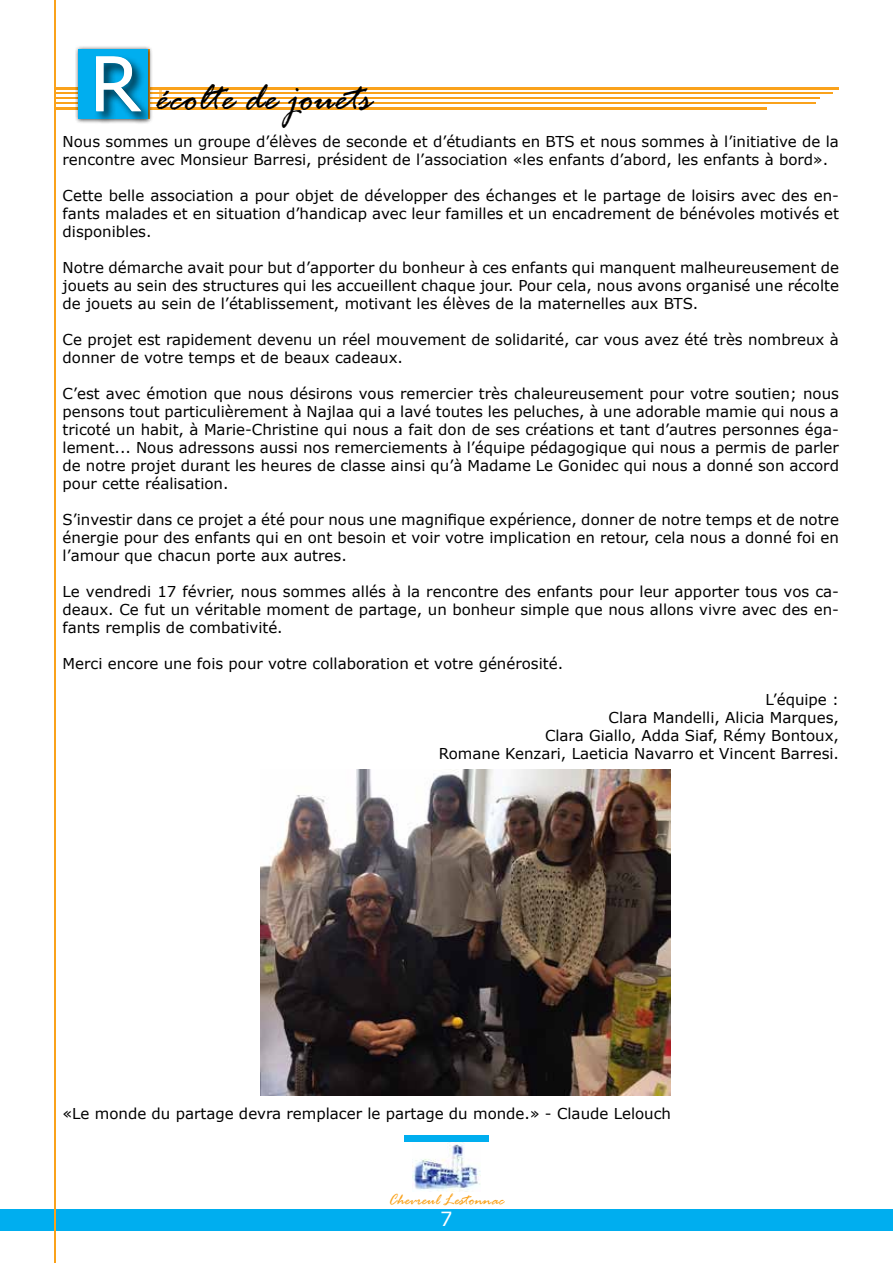
<style>
.page{position:relative;width:893px;height:1263px;background:#fff}
.page>*{position:absolute;margin:0;border:0;box-sizing:border-box;transform-origin:0 0}
.t1{font:italic 42px "Rage";color:#000}
.t2{font:19.5px "MS Reference Sans Serif";color:#fff}
.t3{font:italic 16.5px "Rage";color:#faa21b}
.t4{font:15px/18px "MS Reference Sans Serif";color:#000;text-align:justify}
.s1{font-family:"MS Reference Sans Serif";font-style:normal;font-size:75px;color:#fff}
</style>
<div class="page">
<img style="left:260px;top:770px;width:410px;height:325px">
<div style="left:0;top:1209px;width:893px;height:21px;background:#00aeef"></div>
<div style="left:404px;top:1135px;width:85px;height:7px;background:#00aeef"></div>
<hr style="left:54px;top:0;width:1px;height:1262px;background:#faa21b">
<img style="left:413px;top:1142px;width:67px;height:50px">
<hr style="left:160px;top:88px;width:2px;height:21px;background:#faa21b">
<hr style="left:55px;top:93px;width:778px;height:1px;background:#faa21b">
<hr style="left:55px;top:98px;width:765px;height:1px;background:#faa21b">
<hr style="left:55px;top:103px;width:761px;height:1px;background:#faa21b">
<hr style="left:54px;top:87px;width:784px;height:3px;background:#faa21b">
<hr style="left:55px;top:108px;width:711px;height:2px;background:#faa21b">
<div style="left:75px;top:45px;width:78px;height:79px;background:#000;opacity:.75"></div>
<div style="left:78px;top:49px;width:70px;height:69px;background:#00aeef"></div>
<div style="left:94px;top:54px;width:60px;height:71px;background:#000;opacity:.75"></div>
<h1 class="t1" style="left:89px;top:76px;width:284px"><span class="s1">R</span> écolte de jouets</h1>
<p class="t4" style="left:63px;top:132px;width:778px">Nous sommes un groupe d’élèves de seconde et d’étudiants en BTS et nous sommes à l’initiative de la rencontre avec Monsieur Barresi, président de l’association «les enfants d’abord, les enfants à bord».</p>
<p class="t4" style="left:63px;top:186px;width:778px">Cette belle association a pour objet de développer des échanges et le partage de loisirs avec des en&shy;fants malades et en situation d’handicap avec leur familles et un encadrement de bénévoles motivés et disponibles.</p>
<p class="t4" style="left:63px;top:258px;width:778px">Notre démarche avait pour but d’apporter du bonheur à ces enfants qui manquent malheureusement de jouets au sein des structures qui les accueillent chaque jour. Pour cela, nous avons organisé une récolte de jouets au sein de l’établissement, motivant les élèves de la maternelles aux BTS.</p>
<p class="t4" style="left:63px;top:330px;width:778px">Ce projet est rapidement devenu un réel mouvement de solidarité, car vous avez été très nombreux à donner de votre temps et de beaux cadeaux.</p>
<p class="t4" style="left:63px;top:384px;width:778px">C’est avec émotion que nous désirons vous remercier très chaleureusement pour votre soutien; nous pensons tout particulièrement à Najlaa qui a lavé toutes les peluches, à une adorable mamie qui nous a tricoté un habit, à Marie-Christine qui nous a fait don de ses créations et tant d’autres personnes éga&shy;lement... Nous adressons aussi nos remerciements à l’équipe pédagogique qui nous a permis de parler de notre projet durant les heures de classe ainsi qu’à Madame Le Gonidec qui nous a donné son accord pour cette réalisation.</p>
<p class="t4" style="left:63px;top:510px;width:778px">S’investir dans ce projet a été pour nous une magnifique expérience, donner de notre temps et de notre énergie pour des enfants qui en ont besoin et voir votre implication en retour, cela nous a donné foi en l’amour que chacun porte aux autres.</p>
<p class="t4" style="left:63px;top:582px;width:778px">Le vendredi 17 février, nous sommes allés à la rencontre des enfants pour leur apporter tous vos ca&shy;deaux. Ce fut un véritable moment de partage, un bonheur simple que nous allons vivre avec des en&shy;fants remplis de combativité.</p>
<p class="t4" style="left:63px;top:654px;width:502px">Merci encore une fois pour votre collaboration et votre générosité.</p>
<p class="t4" style="left:439px;top:690px;width:402px;text-align:right">L’équipe :<br>Clara Mandelli, Alicia Marques,<br>Clara Giallo, Adda Siaf, Rémy Bontoux,<br>Romane Kenzari, Laeticia Navarro et Vincent Barresi.</p>
<p class="t4" style="left:63px;top:1104px;width:610px">«Le monde du partage devra remplacer le partage du monde.» - Claude Lelouch</p>
<p class="t3" style="left:389px;top:1191px;width:117px">Chevreul Lestonnac</p>
<h2 class="t2" style="left:440px;top:1206px;width:14px">7</h2>
</div>
